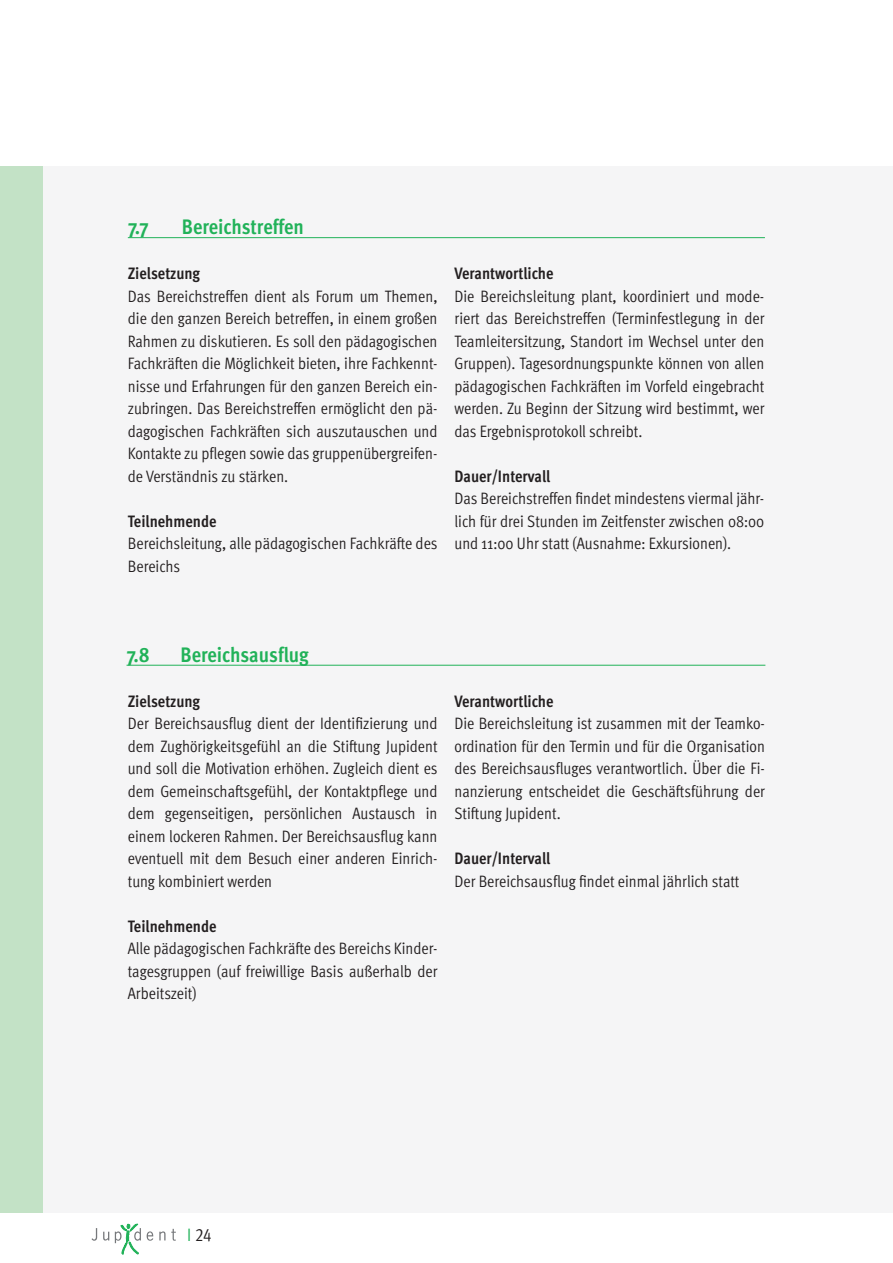
<style>
.page{position:relative;width:893px;height:1263px;background:#fff}
.page>*{position:absolute;margin:0;border:0;box-sizing:border-box;transform-origin:0 0}
.t1{font:700 21px "Meta Cond";color:#21b259}
.t2{font:18px "Meta Cond Normal Expert";color:#231f20}
.t3{font:16.5px/22.5px "Meta Cond Normal";color:#231f20;text-align:justify}
.t4{font:700 16.5px "Meta Cond";color:#231f20}
.s1{font-family:"Meta Cond Normal";color:#21b259}
</style>
<div class="page">
<div style="left:0;top:166px;width:893px;height:1047px;background:#f5f5f6"></div>
<div style="left:0;top:166px;width:43px;height:1047px;background:#c3e2c6"></div>
<svg style="left:92px;top:1228px;width:5px;height:13px"></svg>
<svg style="left:103px;top:1232px;width:6px;height:8px"></svg>
<svg style="left:147px;top:1231px;width:6px;height:10px"></svg>
<svg style="left:159px;top:1229px;width:17px;height:12px"></svg>
<svg style="left:115px;top:1224px;width:26px;height:31px"></svg>
<hr style="left:128px;top:237px;width:637px;height:1px;background:#21b259">
<hr style="left:126px;top:665px;width:639px;height:1px;background:#21b259">
<p class="t1" style="left:128px;top:214px;width:22px">7.7</p>
<p class="t1" style="left:182px;top:214px;width:124px">Bereichstreffen</p>
<p class="t4" style="left:128px;top:264px;width:74px">Zielsetzung</p>
<p class="t3" style="left:128px;top:284px;width:311px">Das Bereichstreffen dient als Forum um Themen, die den ganzen Bereich betreffen, in einem großen Rahmen zu diskutieren. Es soll den pädagogischen Fachkräften die Möglichkeit bieten, ihre Fachkennt&shy;nisse und Erfahrungen für den ganzen Bereich ein&shy;zubringen. Das Bereichstreffen ermöglicht den pä&shy;dagogischen Fachkräften sich auszutauschen und Kontakte zu pflegen sowie das gruppenübergreifen&shy;de Verständnis zu stärken.</p>
<p class="t4" style="left:128px;top:511px;width:90px">Teilnehmende</p>
<p class="t3" style="left:128px;top:532px;width:311px">Bereichsleitung, alle pädagogischen Fachkräfte des<br>Bereichs</p>
<p class="t4" style="left:454px;top:264px;width:101px">Verantwortliche</p>
<p class="t3" style="left:454px;top:285px;width:311px">Die Bereichsleitung plant, koordiniert und mode&shy;riert das Bereichstreffen (Terminfestlegung in der Teamleitersitzung, Standort im Wechsel unter den Gruppen). Tagesordnungspunkte können von allen pädagogischen Fachkräften im Vorfeld eingebracht werden. Zu Beginn der Sitzung wird bestimmt, wer das Ergebnisprotokoll schreibt.</p>
<p class="t4" style="left:454px;top:466px;width:97px">Dauer/Intervall</p>
<p class="t3" style="left:454px;top:487px;width:311px">Das Bereichstreffen findet mindestens viermal jähr&shy;lich für drei Stunden im Zeitfenster zwischen 08:00 und 11:00 Uhr statt (Ausnahme: Exkursionen).</p>
<p class="t1" style="left:126px;top:642px;width:25px">7.8</p>
<p class="t1" style="left:180px;top:642px;width:130px">Bereichsausflug</p>
<p class="t4" style="left:128px;top:691px;width:74px">Zielsetzung</p>
<p class="t3" style="left:128px;top:712px;width:311px">Der Bereichsausflug dient der Identifizierung und dem Zughörigkeitsgefühl an die Stiftung Jupident und soll die Motivation erhöhen. Zugleich dient es dem Gemeinschaftsgefühl, der Kontaktpflege und dem gegenseitigen, persönlichen Austausch in einem lockeren Rahmen. Der Bereichsausflug kann eventuell mit dem Besuch einer anderen Einrich&shy;tung kombiniert werden</p>
<p class="t4" style="left:128px;top:916px;width:90px">Teilnehmende</p>
<p class="t3" style="left:128px;top:937px;width:311px">Alle pädagogischen Fachkräfte des Bereichs Kinder&shy;tagesgruppen (auf freiwillige Basis außerhalb der Arbeitszeit)</p>
<p class="t4" style="left:454px;top:691px;width:101px">Verantwortliche</p>
<p class="t3" style="left:454px;top:712px;width:312px">Die Bereichsleitung ist zusammen mit der Teamko&shy;ordination für den Termin und für die Organisation des Bereichsausfluges verantwortlich. Über die Fi&shy;nanzierung entscheidet die Geschäftsführung der Stiftung Jupident.</p>
<p class="t4" style="left:454px;top:849px;width:97px">Dauer/Intervall</p>
<p class="t3" style="left:454px;top:869px;width:286px">Der Bereichsausflug findet einmal jährlich statt</p>
<p class="t2" style="left:187px;top:1225px;width:26px"><span class="s1">I</span> 24</p>
</div>
